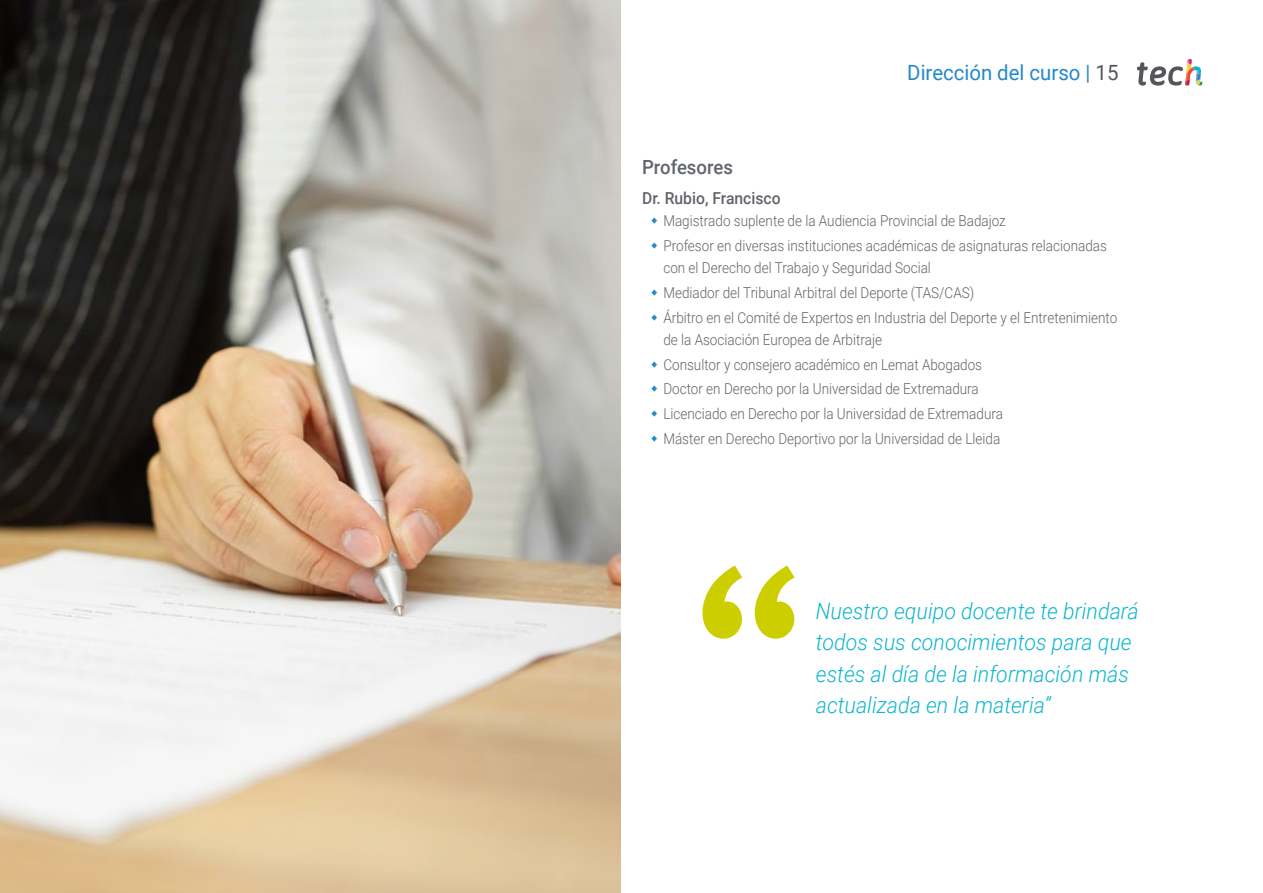
<style>
.page{position:relative;width:1263px;height:893px;background:#fff}
.page>*{position:absolute;margin:0;border:0;box-sizing:border-box;transform-origin:0 0}
.t1{font:italic 300 22.5px/31.5px "Roboto";color:#0fb6cf;scale:.95 1}
.t2{font:21px "Roboto";color:#2488c9}
.t3{font:500 19.5px "Roboto";color:#61646a;scale:.95 1}
.t4{font:500 16.5px "Roboto";color:#61646a;scale:.95 1}
.t5{font:300 15px/24.6px "Roboto";color:#61646a;scale:.9 1}
.s1{color:#52555b}
</style>
<div class="page">
<svg style="left:1137px;top:59px;width:65px;height:27px"></svg>
<img style="left:0;top:0;width:621px;height:893px">
<svg style="left:702px;top:565px;width:92px;height:74px"></svg>
<h2 class="t2" style="left:907px;top:57px;width:213px">Dirección del curso | <span class="s1">15</span></h2>
<h3 class="t3" style="left:642px;top:154px;width:97px">Profesores</h3>
<p class="t4" style="left:642px;top:186px;width:147px">Dr. Rubio, Francisco</p>
<p class="t5" style="left:663px;top:208px;width:494px">Magistrado suplente de la Audiencia Provincial de Badajoz<br>Profesor en diversas instituciones académicas de asignaturas relacionadas</p>
<p class="t5" style="left:663px;top:255px;width:506px">con el Derecho del Trabajo y Seguridad Social<br>Mediador del Tribunal Arbitral del Deporte (TAS/CAS)<br>Árbitro en el Comité de Expertos en Industria del Deporte y el Entretenimiento</p>
<p class="t5" style="left:663px;top:327px;width:379px">de la Asociación Europea de Arbitraje<br>Consultor y consejero académico en Lemat Abogados Doctor en Derecho por la Universidad de Extremadura Licenciado en Derecho por la Universidad de Extremadura Máster en Derecho Deportivo por la Universidad de Lleida</p>
<h1 class="t1" style="left:816px;top:594px;width:341px">Nuestro equipo docente te brindará todos sus conocimientos para que estés al día de la información más actualizada en la materia”</h1>
</div>
